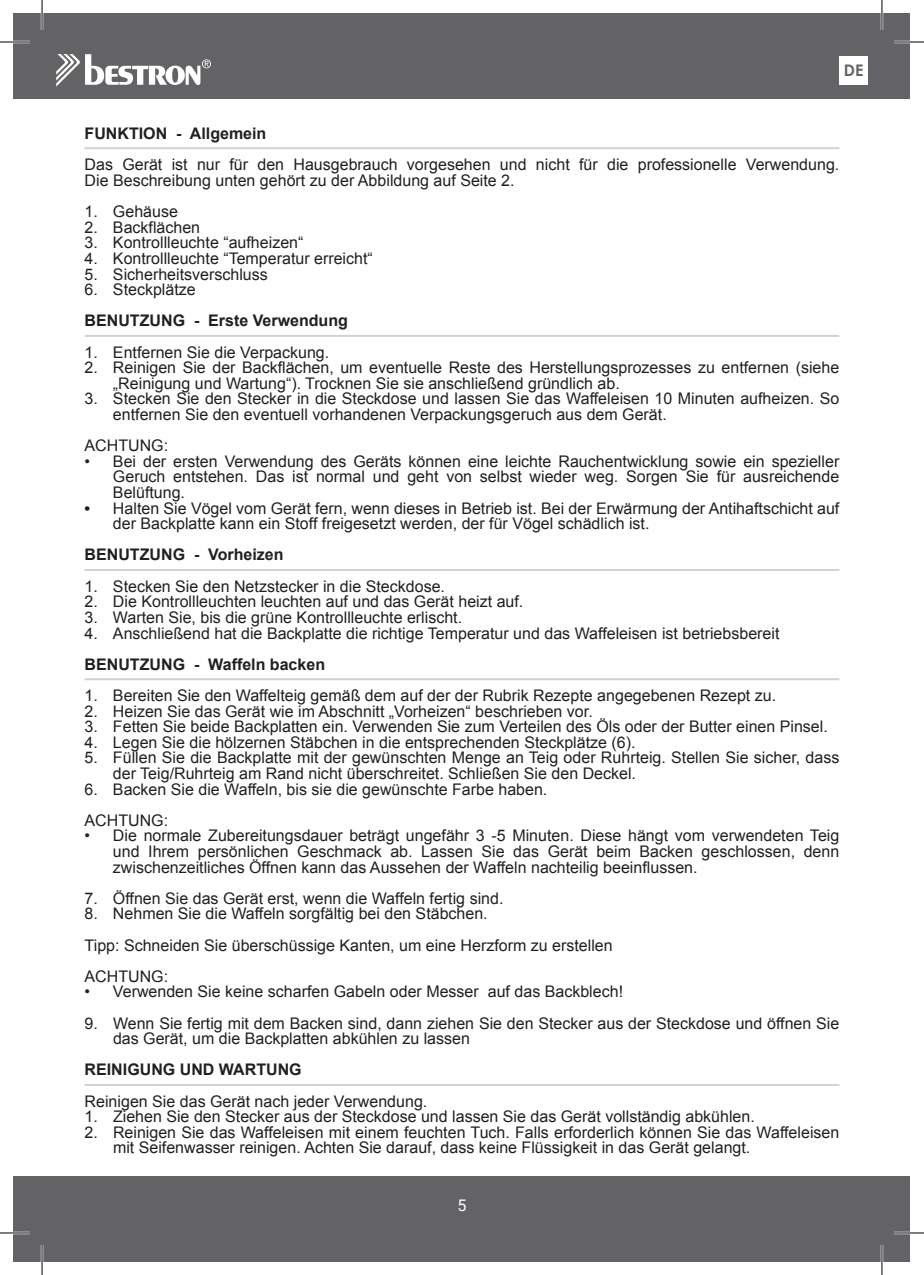
<style>
.page{position:relative;width:924px;height:1275px;background:#fff}
.page>*{position:absolute;margin:0;border:0;box-sizing:border-box;transform-origin:0 0}
.t1{font:16px/15.6px "Arial";color:#231f20}
.t2{font:700 16px "Arial";color:#231f20}
.t3{font:700 16px "Century Gothic";color:#636366}
.t4{font:16px "Roboto";color:#fff}
.s1{font-weight:700}
</style>
<div class="page">
<hr style="left:85px;top:147px;width:754px;height:2px;background:#d1d2d4">
<hr style="left:85px;top:335px;width:754px;height:2px;background:#d1d2d4">
<hr style="left:85px;top:569px;width:754px;height:2px;background:#d1d2d4">
<hr style="left:85px;top:678px;width:754px;height:2px;background:#d1d2d4">
<hr style="left:85px;top:1084px;width:754px;height:2px;background:#d1d2d4">
<div style="left:14px;top:14px;width:895px;height:85px;background:#636366"></div>
<div style="left:14px;top:1176px;width:895px;height:85px;background:#636366"></div>
<svg style="left:56px;top:54px;width:155px;height:33px"></svg>
<div style="left:839px;top:56px;width:28px;height:29px;background:#fff"></div>
<hr style="left:0;top:41px;width:30px;height:2px;background:#fff">
<hr style="left:893px;top:41px;width:30px;height:2px;background:#fff">
<hr style="left:0;top:1231px;width:30px;height:3px;background:#fff">
<hr style="left:893px;top:1231px;width:30px;height:3px;background:#fff">
<hr style="left:41px;top:0;width:2px;height:30px;background:#fff">
<hr style="left:41px;top:1245px;width:2px;height:30px;background:#fff">
<hr style="left:880px;top:0;width:2px;height:30px;background:#fff">
<hr style="left:880px;top:1245px;width:2px;height:30px;background:#fff">
<hr style="left:0;top:42px;width:30px;height:1px;background:#000">
<hr style="left:893px;top:42px;width:30px;height:1px;background:#000">
<hr style="left:0;top:1232px;width:30px;height:1px;background:#000">
<hr style="left:893px;top:1232px;width:30px;height:1px;background:#000">
<hr style="left:42px;top:0;width:1px;height:30px;background:#000">
<hr style="left:42px;top:1245px;width:1px;height:30px;background:#000">
<hr style="left:881px;top:0;width:1px;height:30px;background:#000">
<hr style="left:881px;top:1245px;width:1px;height:30px;background:#000">
<p class="t3" style="left:843px;top:58px;width:21px">DE</p>
<p class="t2" style="left:85px;top:122px;width:183px">FUNKTION - Allgemein</p>
<p class="t1" style="left:85px;top:156px;width:756px">Das Gerät ist nur für den Hausgebrauch vorgesehen und nicht für die professionelle Verwendung.<br>Die Beschreibung unten gehört zu der Abbildung auf Seite 2.</p>
<p class="t1" style="left:85px;top:204px;width:95px">1. Gehäuse</p>
<p class="t1" style="left:85px;top:219px;width:117px">2. Backflächen</p>
<p class="t1" style="left:85px;top:235px;width:220px">3. Kontrollleuchte “aufheizen“</p>
<p class="t1" style="left:85px;top:251px;width:290px">4. Kontrollleuchte “Temperatur erreicht“</p>
<p class="t1" style="left:85px;top:266px;width:185px">5. Sicherheitsverschluss</p>
<p class="t1" style="left:85px;top:282px;width:113px">6. Steckplätze</p>
<p class="t2" style="left:85px;top:310px;width:265px">BENUTZUNG - Erste Verwendung</p>
<p class="t1" style="left:85px;top:344px;width:246px">1. Entfernen Sie die Verpackung.</p>
<p class="t1" style="left:113px;top:360px;width:727px;text-indent:-28px">2. Reinigen Sie der Backflächen, um eventuelle Reste des Herstellungsprozesses zu entfernen (siehe „Reinigung und Wartung“). Trocknen Sie sie anschließend gründlich ab.</p>
<p class="t1" style="left:113px;top:391px;width:727px;text-indent:-28px">3. Stecken Sie den Stecker in die Steckdose und lassen Sie das Waffeleisen 10 Minuten aufheizen. So entfernen Sie den eventuell vorhandenen Verpackungsgeruch aus dem Gerät.</p>
<p class="t1" style="left:85px;top:438px;width:85px">ACHTUNG:</p>
<p class="t1" style="left:113px;top:453px;width:727px;text-align:justify;text-indent:-28px">• Bei der ersten Verwendung des Geräts können eine leichte Rauchentwicklung sowie ein spezieller Geruch entstehen. Das ist normal und geht von selbst wieder weg. Sorgen Sie für ausreichende Belüftung.</p>
<p class="t1" style="left:113px;top:500px;width:727px;text-indent:-28px"><span class="s1">•</span> Halten Sie Vögel vom Gerät fern, wenn dieses in Betrieb ist. Bei der Erwärmung der Antihaftschicht auf der Backplatte kann ein Stoff freigesetzt werden, der für Vögel schädlich ist.</p>
<p class="t2" style="left:85px;top:544px;width:200px">BENUTZUNG - Vorheizen</p>
<p class="t1" style="left:85px;top:578px;width:362px">1. Stecken Sie den Netzstecker in die Steckdose.</p>
<p class="t1" style="left:85px;top:594px;width:440px">2. Die Kontrollleuchten leuchten auf und das Gerät heizt auf.</p>
<p class="t1" style="left:85px;top:609px;width:379px">3. Warten Sie, bis die grüne Kontrollleuchte erlischt.</p>
<p class="t1" style="left:85px;top:625px;width:696px">4. Anschließend hat die Backplatte die richtige Temperatur und das Waffeleisen ist betriebsbereit</p>
<p class="t2" style="left:85px;top:653px;width:242px">BENUTZUNG - Waffeln backen</p>
<p class="t1" style="left:85px;top:687px;width:692px">1. Bereiten Sie den Waffelteig gemäß dem auf der der Rubrik Rezepte angegebenen Rezept zu.</p>
<p class="t1" style="left:85px;top:703px;width:509px">2. Heizen Sie das Gerät wie im Abschnitt „Vorheizen“ beschrieben vor.</p>
<p class="t1" style="left:85px;top:719px;width:744px">3. Fetten Sie beide Backplatten ein. Verwenden Sie zum Verteilen des Öls oder der Butter einen Pinsel.</p>
<p class="t1" style="left:85px;top:734px;width:552px">4. Legen Sie die hölzernen Stäbchen in die entsprechenden Steckplätze (6).</p>
<p class="t1" style="left:113px;top:750px;width:727px;text-indent:-28px">5. Füllen Sie die Backplatte mit der gewünschten Menge an Teig oder Ruhrteig. Stellen Sie sicher, dass der Teig/Ruhrteig am Rand nicht überschreitet. Schließen Sie den Deckel.</p>
<p class="t1" style="left:85px;top:773px;width:464px;line-height:31.2px">6. Backen Sie die Waffeln, bis sie die gewünschte Farbe haben.<br>ACHTUNG:</p>
<p class="t1" style="left:113px;top:828px;width:727px;text-align:justify;text-indent:-28px">• Die normale Zubereitungsdauer beträgt ungefähr 3 -5 Minuten. Diese hängt vom verwendeten Teig und Ihrem persönlichen Geschmack ab. Lassen Sie das Gerät beim Backen geschlossen, denn zwischenzeitliches Öffnen kann das Aussehen der Waffeln nachteilig beeinflussen.</p>
<p class="t1" style="left:85px;top:890px;width:420px">7. Öffnen Sie das Gerät erst, wenn die Waffeln fertig sind.</p>
<p class="t1" style="left:85px;top:898px;width:529px;line-height:31.2px">8. Nehmen Sie die Waffeln sorgfältig bei den Stäbchen.<br>Tipp: Schneiden Sie überschüssige Kanten, um eine Herzform zu erstellen<br>ACHTUNG:</p>
<p class="t1" style="left:85px;top:984px;width:539px">• Verwenden Sie keine scharfen Gabeln oder Messer auf das Backblech!</p>
<p class="t1" style="left:113px;top:1015px;width:727px;text-indent:-28px">9. Wenn Sie fertig mit dem Backen sind, dann ziehen Sie den Stecker aus der Steckdose und öffnen Sie das Gerät, um die Backplatten abkühlen zu lassen</p>
<p class="t2" style="left:85px;top:1059px;width:218px">REINIGUNG UND WARTUNG</p>
<p class="t1" style="left:85px;top:1093px;width:344px">Reinigen Sie das Gerät nach jeder Verwendung.</p>
<p class="t1" style="left:85px;top:1109px;width:671px">1. Ziehen Sie den Stecker aus der Steckdose und lassen Sie das Gerät vollständig abkühlen.</p>
<p class="t1" style="left:113px;top:1124px;width:727px;text-indent:-28px">2. Reinigen Sie das Waffeleisen mit einem feuchten Tuch. Falls erforderlich können Sie das Waffeleisen mit Seifenwasser reinigen. Achten Sie darauf, dass keine Flüssigkeit in das Gerät gelangt.</p>
<p class="t4" style="left:457px;top:1193px;width:10px">5</p>
</div>
